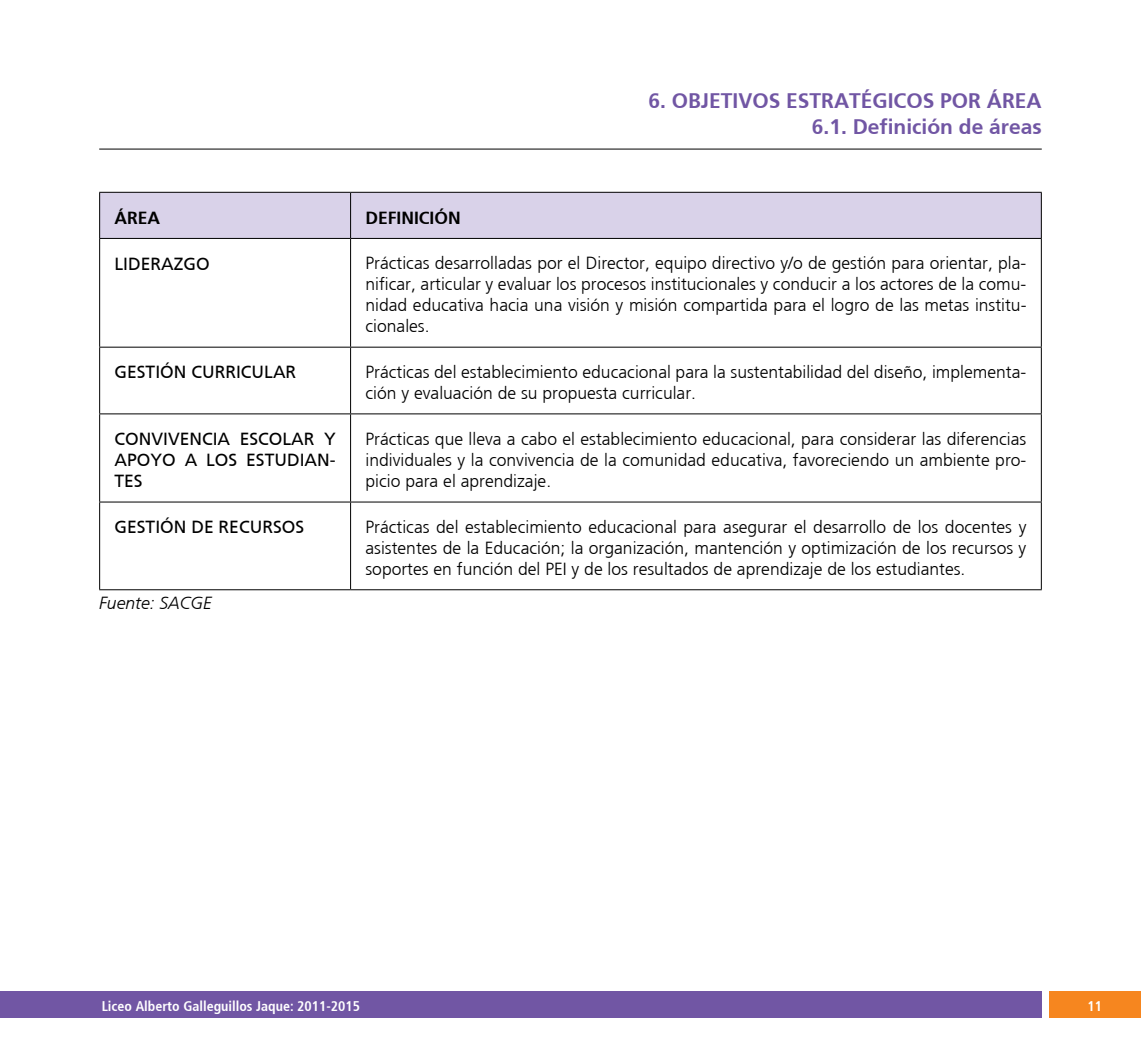
<style>
.page{position:relative;width:1141px;height:1042px;background:#fff}
.page>*{position:absolute;margin:0;border:0;box-sizing:border-box;transform-origin:0 0}
.t1{font:700 21px/25.2px "Frutiger";color:#7156a4}
.t2{font:300 17.5px/21px "Frutiger";color:#000;text-align:justify}
.t3{font:17.5px/21px "Frutiger Roman";color:#000;text-align:justify}
.t4{font:700 17.5px "Frutiger";color:#000}
.t5{font:italic 300 17.5px "Frutiger";color:#000}
.t6{font:14px "Frutiger Bold Cn";color:#fff}
</style>
<div class="page">
<hr style="left:99px;top:149px;width:943px;height:1px;background:#000">
<div style="left:100px;top:193px;width:941px;height:45px;background:#d9d2e9"></div>
<hr style="left:99px;top:192px;width:252px;height:1px;background:#000">
<hr style="left:99px;top:193px;width:1px;height:45px;background:#000">
<hr style="left:351px;top:192px;width:691px;height:1px;background:#000">
<hr style="left:350px;top:193px;width:1px;height:45px;background:#000">
<hr style="left:1041px;top:193px;width:1px;height:45px;background:#000">
<hr style="left:99px;top:238px;width:252px;height:1px;background:#000">
<hr style="left:99px;top:239px;width:1px;height:108px;background:#000">
<hr style="left:351px;top:238px;width:691px;height:1px;background:#000">
<hr style="left:350px;top:239px;width:1px;height:108px;background:#000">
<hr style="left:1041px;top:239px;width:1px;height:108px;background:#000">
<hr style="left:99px;top:347px;width:252px;height:1px;background:#000">
<hr style="left:99px;top:348px;width:1px;height:65px;background:#000">
<hr style="left:351px;top:347px;width:691px;height:1px;background:#000">
<hr style="left:350px;top:348px;width:1px;height:65px;background:#000">
<hr style="left:1041px;top:348px;width:1px;height:65px;background:#000">
<hr style="left:99px;top:413px;width:252px;height:1px;background:#000">
<hr style="left:99px;top:414px;width:1px;height:87px;background:#000">
<hr style="left:351px;top:413px;width:691px;height:1px;background:#000">
<hr style="left:350px;top:414px;width:1px;height:87px;background:#000">
<hr style="left:1041px;top:414px;width:1px;height:87px;background:#000">
<hr style="left:99px;top:501px;width:252px;height:1px;background:#000">
<hr style="left:99px;top:502px;width:1px;height:87px;background:#000">
<hr style="left:351px;top:501px;width:691px;height:1px;background:#000">
<hr style="left:350px;top:502px;width:1px;height:87px;background:#000">
<hr style="left:1041px;top:502px;width:1px;height:87px;background:#000">
<hr style="left:99px;top:589px;width:252px;height:1px;background:#000">
<hr style="left:351px;top:589px;width:691px;height:1px;background:#000">
<div style="left:0;top:991px;width:1042px;height:26px;background:#7156a4"></div>
<div style="left:1049px;top:991px;width:92px;height:26px;background:#f6861f"></div>
<p class="t1" style="left:812px;top:88px;width:231px;text-indent:49px">ÉGICOS POR ÁREA<br>6.1. Definición de áreas</p>
<p class="t1" style="left:648px;top:88px;width:151px">6. OBJETIVOS ESTRAT</p>
<p class="t4" style="left:115px;top:207px;width:47px">Área</p>
<p class="t4" style="left:365px;top:207px;width:97px">Definición</p>
<p class="t3" style="left:115px;top:253px;width:97px">LIDERAZGO</p>
<p class="t2" style="left:365px;top:253px;width:663px">Prácticas desarrolladas por el Director, equipo directivo y/o de gestión para orientar, pla&shy;nificar, articular y evaluar los procesos institucionales y conducir a los actores de la comu&shy;nidad educativa hacia una visión y misión compartida para el logro de las metas institu&shy;cionales.</p>
<p class="t3" style="left:115px;top:362px;width:179px">GESTIÓN CURRICULAR</p>
<p class="t2" style="left:365px;top:361px;width:662px">Prácticas del establecimiento educacional para la sustentabilidad del diseño, implementa&shy;ción y evaluación de su propuesta curricular.</p>
<p class="t3" style="left:115px;top:428px;width:223px">CONVIVENCIA ESCOLAR Y APOYO A LOS ESTUDIAN-TES</p>
<p class="t2" style="left:365px;top:428px;width:662px">Prácticas que lleva a cabo el establecimiento educacional, para considerar las diferencias individuales y la convivencia de la comunidad educativa, favoreciendo un ambiente pro&shy;picio para el aprendizaje.</p>
<p class="t3" style="left:115px;top:516px;width:191px">GESTIÓN DE RECURSOS</p>
<p class="t2" style="left:365px;top:516px;width:662px">Prácticas del establecimiento educacional para asegurar el desarrollo de los docentes y asistentes de la Educación; la organización, mantención y optimización de los recursos y soportes en función del PEI y de los resultados de aprendizaje de los estudiantes.</p>
<p class="t5" style="left:99px;top:593px;width:114px">Fuente: SACGE</p>
<p class="t6" style="left:102px;top:997px;width:260px">Liceo Alberto Galleguillos Jaque: 2011-2015</p>
<p class="t6" style="left:1088px;top:997px;width:16px">11</p>
</div>
